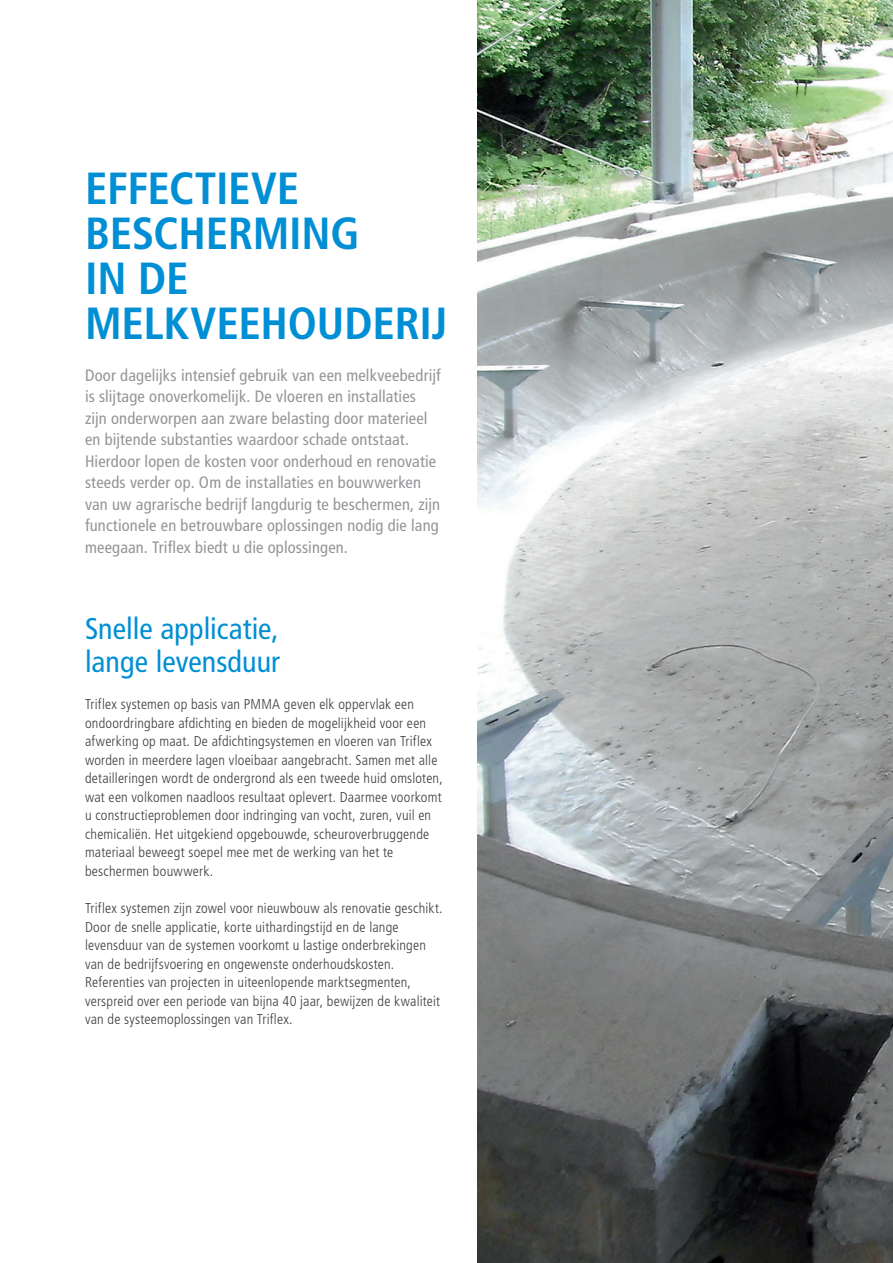
<style>
.page{position:relative;width:893px;height:1263px;background:#fff}
.page>*{position:absolute;margin:0;border:0;box-sizing:border-box;transform-origin:0 0}
.TITEL_BLAUW{font:700 condensed 45px/45px "Frutiger LT Pro";letter-spacing:-.005em;color:#008fd5}
.KOP_20PT_-_S{font:condensed 30px "Frutiger LT Pro";color:#008fd5}
.INTRO{font:condensed 16.5px/21.5px "Frutiger LT Pro";letter-spacing:.01em;color:#939598}
.PLATTE_TEKST{font:300 condensed 14.25px/18.5px "Frutiger LT Pro";letter-spacing:.015em;color:#3e3e3f}
</style>
<div class="page">
<img style="left:477px;top:0;width:416px;height:1263px">
<p class="TITEL_BLAUW" style="left:85px;top:166px;width:276px">EFFECTIEVE<br>BESCHERMING<br>IN DE</p>
<p class="TITEL_BLAUW" style="left:85px;top:301px;width:364px">MELKVEEHOUDERIJ</p>
<p class="INTRO" style="left:85px;top:365px;width:357px">Door dagelijks intensief gebruik van een melkveebedrijf is slijtage onoverkomelijk. De vloeren en installaties zijn onderworpen aan zware belasting door materieel en bijtende substanties waardoor schade ontstaat.<br>Hierdoor lopen de kosten voor onderhoud en renovatie steeds verder op. Om de installaties en bouwwerken van uw agrarische bedrijf langdurig te beschermen, zijn functionele en betrouwbare oplossingen nodig die lang meegaan. Triflex biedt u die oplossingen.</p>
<p class="KOP_20PT_-_S" style="left:85px;top:611px;width:195px">Snelle applicatie,</p>
<p class="KOP_20PT_-_S" style="left:85px;top:644px;width:197px">lange levensduur</p>
<p class="PLATTE_TEKST" style="left:85px;top:695px;width:359px">Triflex systemen op basis van PMMA geven elk oppervlak een ondoordringbare afdichting en bieden de mogelijkheid voor een afwerking op maat. De afdichtingsystemen en vloeren van Triflex worden in meerdere lagen vloeibaar aangebracht. Samen met alle detailleringen wordt de ondergrond als een tweede huid omsloten, wat een volkomen naadloos resultaat oplevert. Daarmee voorkomt u constructieproblemen door indringing van vocht, zuren, vuil en chemicaliën. Het uitgekiend opgebouwde, scheuroverbruggende materiaal beweegt soepel mee met de werking van het te beschermen bouwwerk.</p>
<p class="PLATTE_TEKST" style="left:85px;top:899px;width:359px">Triflex systemen zijn zowel voor nieuwbouw als renovatie geschikt.<br>Door de snelle applicatie, korte uithardingstijd en de lange levensduur van de systemen voorkomt u lastige onderbrekingen van de bedrijfsvoering en ongewenste onderhoudskosten.<br>Referenties van projecten in uiteenlopende marktsegmenten, verspreid over een periode van bijna 40 jaar, bewijzen de kwaliteit van de systeemoplossingen van Triflex.</p>
</div>
